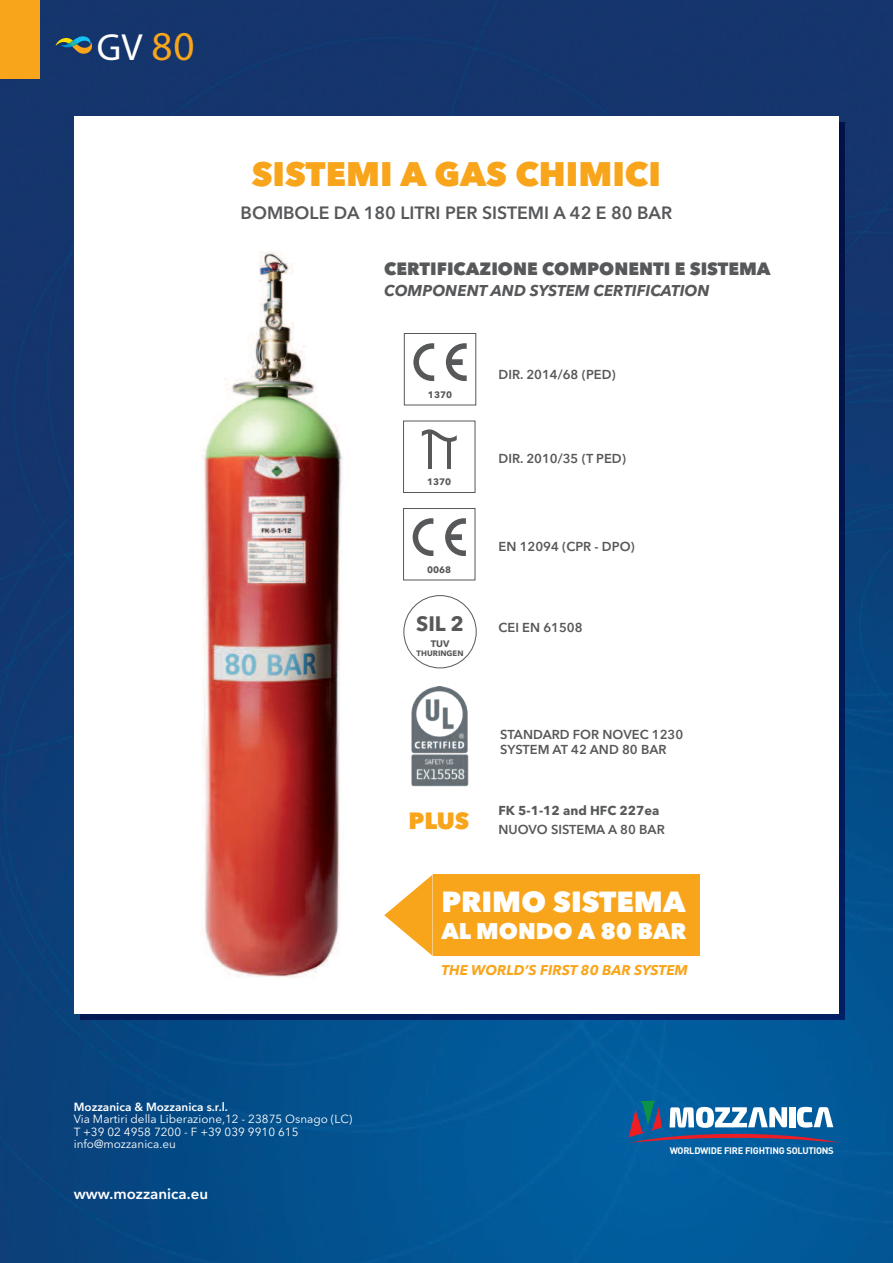
<style>
.page{position:relative;width:893px;height:1263px;background:#fff}
.page>*{position:absolute;margin:0;border:0;box-sizing:border-box;transform-origin:0 0}
.t1{font:37.95px "Delta";color:#fff}
.t2{font:800 33.75px "Avenir Next";color:#f9a51b}
.t3{font:800 28.8px "Avenir Next";color:#fff}
.t4{font:800 23.4px "Avenir Next";color:#f9a51b}
.t5{font:800 22.5px "Avenir Next";color:#fff}
.t6{font:700 20.7px "Avenir Next";color:#57585a}
.t7{font:600 17.7px "Avenir Next";color:#57585a}
.t8{font:800 17.7px "Avenir Next";color:#57585a}
.t9{font:italic 700 15.6px "Avenir Next";color:#57585a}
.t10{font:600 15px "Avenir Next";color:#fff}
.t11{font:italic 700 13.95px "Avenir Next";color:#f9a51b}
.t12{font:600 12.9px/15.5px "Avenir Next";color:#57585a}
.t13{font:700 12.9px "Avenir Next";color:#57585a}
.t14{font:11.7px/12.3px "Avenir Next";color:#fff}
.t15{font:600 11.7px "Avenir Next";color:#fff}
.t16{font:700 9.3px "DIN";letter-spacing:-.03em;color:#fff}
.t17{font:700 9.3px "Avenir Next";color:#57585a}
.t18{font:700 7.8px "Avenir Next";color:#57585a}
.s1{font-style:italic;font-size:41.1px;color:#f9a51b}
</style>
<div class="page">
<img style="left:0;top:0;width:893px;height:1263px">
<div style="left:74px;top:116px;width:765px;height:897px;background:#fff"></div>
<img style="left:202px;top:251px;width:141px;height:727px">
<div style="left:433px;top:875px;width:266px;height:81px;background:#f9a51b"></div>
<svg style="left:384px;top:875px;width:49px;height:81px"></svg>
<div style="left:403px;top:595px;width:74px;height:73px;border:1px solid #57585a;border-radius:50%"></div>
<svg style="left:413px;top:343px;width:21px;height:38px"></svg>
<svg style="left:446px;top:343px;width:21px;height:38px"></svg>
<div style="left:404px;top:333px;width:72px;height:72px;border:1px solid #57585a"></div>
<svg style="left:413px;top:518px;width:20px;height:38px"></svg>
<svg style="left:445px;top:518px;width:21px;height:38px"></svg>
<div style="left:403px;top:508px;width:72px;height:72px;border:1px solid #57585a"></div>
<div style="left:403px;top:420px;width:72px;height:73px;border:1px solid #57585a"></div>
<hr style="left:428px;top:432px;width:4px;height:36px;background:#57585a">
<hr style="left:447px;top:440px;width:4px;height:28px;background:#57585a">
<svg style="left:422px;top:429px;width:35px;height:13px"></svg>
<img style="left:411px;top:686px;width:58px;height:101px">
<svg style="left:56px;top:36px;width:39px;height:20px"></svg>
<div style="left:0;top:0;width:40px;height:79px;background:#f9a51b"></div>
<svg style="left:629px;top:1101px;width:211px;height:42px"></svg>
<h1 class="t1" style="left:97px;top:33px;width:99px">GV <span class="s1">80</span></h1>
<h2 class="t2" style="left:252px;top:153px;width:411px">SISTEMI A GAS CHIMICI</h2>
<h3 class="t7" style="left:241px;top:198px;width:433px">BOMBOLE DA 180 LITRI PER SISTEMI A 42 E 80 BAR</h3>
<h3 class="t8" style="left:384px;top:258px;width:388px">CERTIFICAZIONE COMPONENTI E SISTEMA</h3>
<p class="t9" style="left:384px;top:277px;width:327px">COMPONENT AND SYSTEM CERTIFICATION</p>
<p class="t17" style="left:428px;top:386px;width:26px">1370</p>
<p class="t17" style="left:427px;top:474px;width:26px">1370</p>
<p class="t17" style="left:427px;top:561px;width:26px">0068</p>
<h3 class="t6" style="left:416px;top:606px;width:49px">SIL 2</h3>
<p class="t17" style="left:431px;top:636px;width:20px">TUV</p>
<p class="t18" style="left:417px;top:647px;width:48px">THURINGEN</p>
<h3 class="t4" style="left:408px;top:806px;width:62px">PLUS</h3>
<p class="t12" style="left:499px;top:366px;width:119px">DIR. 2014/68 (PED)</p>
<p class="t12" style="left:499px;top:451px;width:129px">DIR. 2010/35 (T PED)</p>
<p class="t12" style="left:499px;top:538px;width:138px">EN 12094 (CPR - DPO)</p>
<p class="t12" style="left:499px;top:619px;width:86px">CEI EN 61508</p>
<p class="t12" style="left:500px;top:726px;width:185px">STANDARD FOR NOVEC 1230<br>SYSTEM AT 42 AND 80 BAR</p>
<p class="t13" style="left:499px;top:799px;width:162px">FK 5-1-12 and HFC 227ea</p>
<p class="t12" style="left:499px;top:822px;width:168px">NUOVO SISTEMA A 80 BAR</p>
<h3 class="t3" style="left:441px;top:884px;width:246px">PRIMO SISTEMA</h3>
<h3 class="t5" style="left:441px;top:917px;width:247px">AL MONDO A 80 BAR</h3>
<p class="t11" style="left:441px;top:958px;width:248px">THE WORLD’S FIRST 80 BAR SYSTEM</p>
<p class="t15" style="left:74px;top:1097px;width:156px">Mozzanica &amp; Mozzanica s.r.l.</p>
<p class="t14" style="left:74px;top:1112px;width:280px">Via Martiri della Liberazione,12 - 23875 Osnago (LC)<br>T +39 02 4958 7200 - F +39 039 9910 615 info@mozzanica.eu</p>
<p class="t10" style="left:74px;top:1181px;width:136px">www.mozzanica.eu</p>
<p class="t16" style="left:670px;top:1145px;width:165px">WORLDWIDE FIRE FIGHTING SOLUTIONS</p>
</div>
